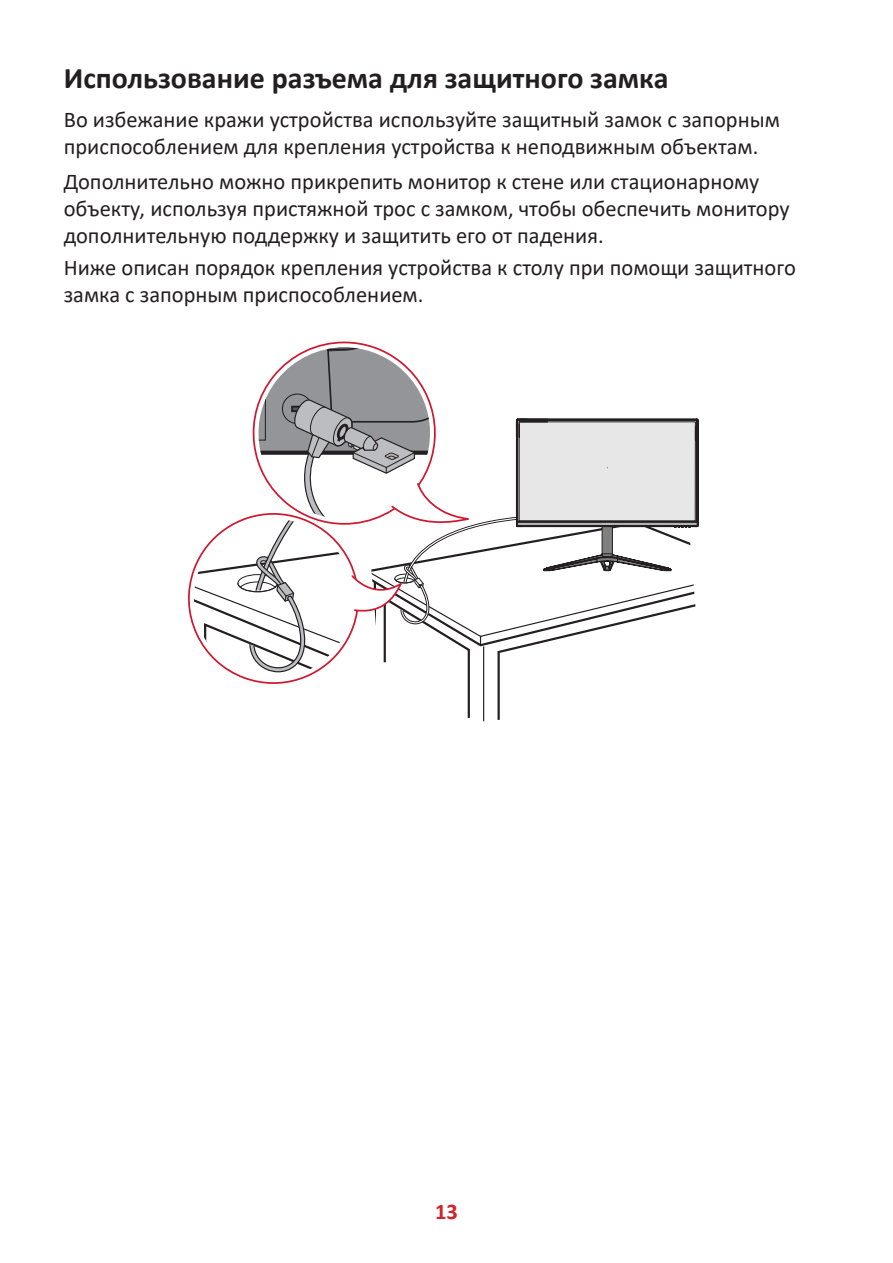
<style>
.page{position:relative;width:893px;height:1263px;background:#fff}
.page>*{position:absolute;margin:0;border:0;box-sizing:border-box;transform-origin:0 0}
.t1{font:700 30px "Calibri";color:#231f20}
.t2{font:22.5px/27px "Calibri";color:#231f20}
.t3{font:700 22.5px "Calibri";color:#d1232a}
</style>
<div class="page">
<svg style="left:467px;top:688px;width:33px;height:33px"></svg>
<svg style="left:188px;top:342px;width:510px;height:346px"></svg>
<h1 class="t1" style="left:64px;top:57px;width:606px">Использование разъема для защитного замка</h1>
<p class="t2" style="left:64px;top:105px;width:718px">Во избежание кражи устройства используйте защитный замок с запорным приспособлением для крепления устройства к неподвижным объектам.</p>
<p class="t2" style="left:64px;top:168px;width:727px">Дополнительно можно прикрепить монитор к стене или стационарному объекту, используя пристяжной трос с замком, чтобы обеспечить монитору дополнительную поддержку и защитить его от падения.</p>
<p class="t2" style="left:64px;top:253px;width:734px">Ниже описан порядок крепления устройства к столу при помощи защитного замка с запорным приспособлением.</p>
<p class="t3" style="left:435px;top:1204px;width:24px">13</p>
</div>
